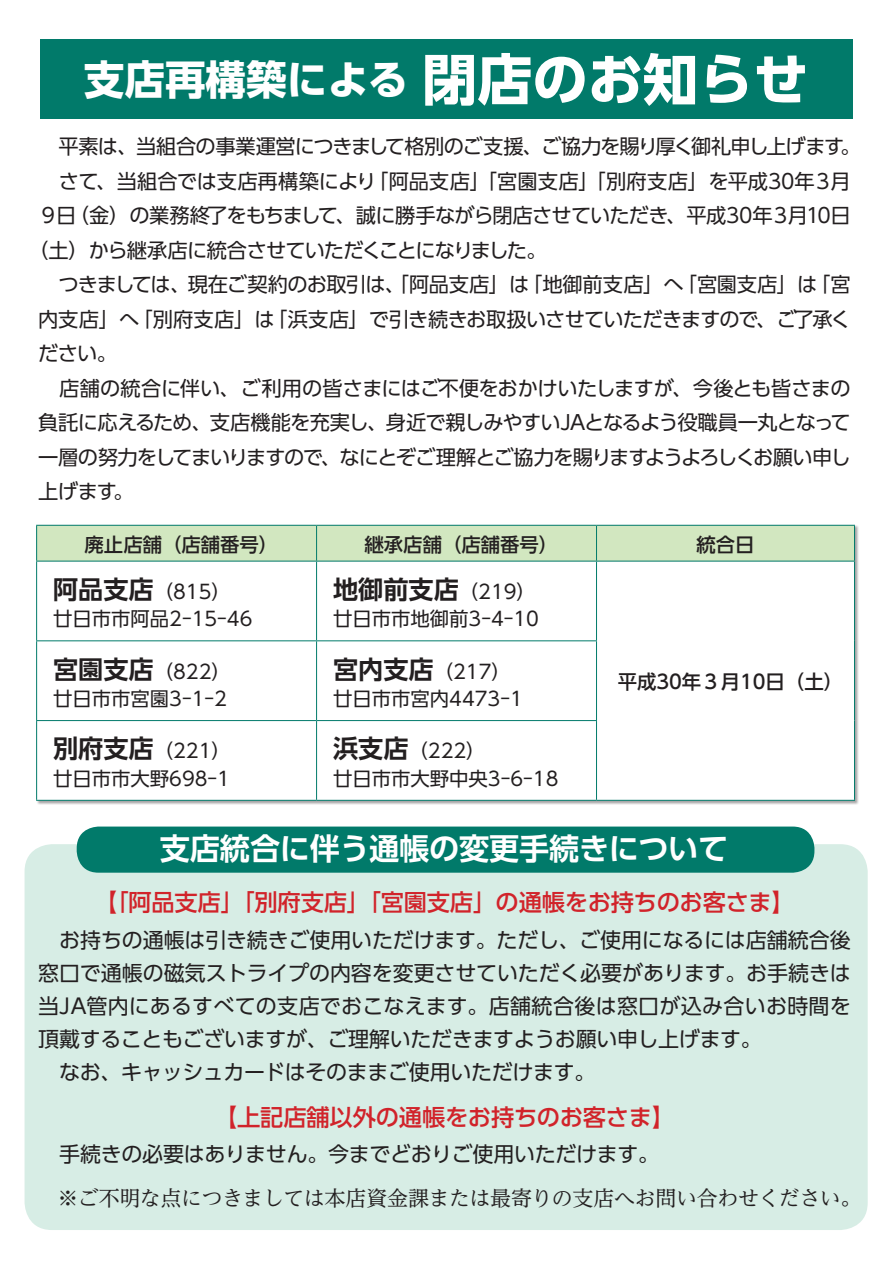
<style>
.page{position:relative;width:893px;height:1263px;background:#fff}
.page>*{position:absolute;margin:0;border:0;box-sizing:border-box;transform-origin:0 0}
.t1{font:700 55.2px "UD Shin Go Pro";color:#fff}
.t2{font:700 40.58px "UD Shin Go Pro";color:#fff}
.t3{font:700 30.22px "UD Shin Go Pro De";letter-spacing:-.01em;color:#fff}
.t4{font:700 25.2px "UD Shin Go Pro De";color:#231f20}
.t5{font:500 23.25px "UD Shin Go Pro";letter-spacing:-.01em;color:#d1232a}
.t6{font:21px/33px "UD Shin Go Pro";letter-spacing:-.01em;color:#231f20}
.t7{font:21px "UD Reimin Pro";letter-spacing:-.02em;color:#231f20}
.t8{font:20.25px/34.5px "UD Shin Go Pro";letter-spacing:-.035em;color:#231f20}
.t9{font:20.25px "UD Shin Go Pro";letter-spacing:-.06em;color:#231f20}
.t10{font:20.25px "UD Shin Go Pro";letter-spacing:-.015em;color:#231f20}
.t11{font:20.25px/34.5px "UD Shin Go Pro";letter-spacing:-.055em;color:#231f20}
.t12{font:19.35px "UD Shin Go Pro";color:#231f20}
.t13{font:500 19.35px "UD Shin Go Pro";color:#231f20}
</style>
<div class="page">
<div style="left:25px;top:844px;width:843px;height:386px;background:#d7ede5;border-radius:27px"></div>
<div style="left:40px;top:39px;width:812px;height:79px;background:#017a6a"></div>
<div style="left:37px;top:526px;width:817px;height:35px;background:#d2e7c0"></div>
<svg style="left:37px;top:562px;width:817px;height:238px"></svg>
<hr style="left:316px;top:526px;width:1px;height:35px;background:#017a6a">
<hr style="left:596px;top:526px;width:1px;height:35px;background:#017a6a">
<hr style="left:36px;top:561px;width:281px;height:1px;background:#017a6a">
<hr style="left:317px;top:561px;width:279px;height:1px;background:#017a6a">
<hr style="left:316px;top:562px;width:1px;height:78px;background:#017a6a">
<hr style="left:596px;top:561px;width:259px;height:1px;background:#017a6a">
<hr style="left:596px;top:562px;width:1px;height:78px;background:#017a6a">
<hr style="left:36px;top:640px;width:281px;height:1px;background:#017a6a">
<hr style="left:317px;top:640px;width:280px;height:1px;background:#017a6a">
<hr style="left:316px;top:641px;width:1px;height:79px;background:#017a6a">
<hr style="left:596px;top:641px;width:1px;height:79px;background:#017a6a">
<hr style="left:36px;top:720px;width:281px;height:1px;background:#017a6a">
<hr style="left:317px;top:720px;width:280px;height:1px;background:#017a6a">
<hr style="left:316px;top:721px;width:1px;height:79px;background:#017a6a">
<hr style="left:596px;top:721px;width:1px;height:79px;background:#017a6a">
<hr style="left:36px;top:525px;width:281px;height:1px;background:#017a6a">
<hr style="left:36px;top:526px;width:1px;height:35px;background:#017a6a">
<hr style="left:317px;top:525px;width:279px;height:1px;background:#017a6a">
<hr style="left:596px;top:525px;width:259px;height:1px;background:#017a6a">
<hr style="left:854px;top:526px;width:1px;height:35px;background:#017a6a">
<hr style="left:36px;top:562px;width:1px;height:78px;background:#017a6a">
<hr style="left:854px;top:562px;width:1px;height:79px;background:#017a6a">
<hr style="left:854px;top:641px;width:1px;height:79px;background:#017a6a">
<hr style="left:854px;top:720px;width:1px;height:80px;background:#017a6a">
<hr style="left:596px;top:800px;width:259px;height:1px;background:#017a6a">
<hr style="left:36px;top:641px;width:1px;height:79px;background:#017a6a">
<hr style="left:36px;top:721px;width:1px;height:79px;background:#017a6a">
<hr style="left:36px;top:800px;width:281px;height:1px;background:#017a6a">
<hr style="left:317px;top:800px;width:279px;height:1px;background:#017a6a">
<div style="left:77px;top:826px;width:737px;height:47px;background:#017a6a;border-radius:22px"></div>
<h2 class="t2" style="left:84px;top:46px;width:326px">支店再構築による</h2>
<h1 class="t1" style="left:422px;top:34px;width:388px">閉店のお知らせ</h1>
<p class="t8" style="left:368px;top:129px;width:484px;text-indent:-330px">　平素は、当組合の事業運営につきまして格別のご支援、ご協力を賜り厚く御礼申し上げます「阿品支店」「宮園支店」「別府支店」を平成30年３月</p>
<p class="t8" style="left:840px;top:129px;width:22px">。</p>
<p class="t8" style="left:69px;top:163px;width:783px;text-indent:-31px">　さて、当組合では支店再構築により<br>（金）の業務終了をもちまして、誠に勝手ながら閉店させていただき、平成30年３月10日</p>
<p class="t11" style="left:28px;top:198px;width:520px;text-indent:10px">９日<br>（土）から継承店に統合させていただくことになりました。</p>
<p class="t8" style="left:267px;top:267px;width:585px;text-indent:-229px">　つきましては、現在ご契約のお取引は、「阿品支店」は<br>「浜支店」で引き続きお取扱いさせていただきますので、ご了承く</p>
<p class="t8" style="left:522px;top:267px;width:163px">「地御前支店」へ</p>
<p class="t8" style="left:677px;top:267px;width:142px">「宮園支店」は</p>
<p class="t8" style="left:810px;top:267px;width:42px">「宮</p>
<p class="t8" style="left:132px;top:301px;width:144px">「別府支店」は</p>
<p class="t8" style="left:38px;top:301px;width:103px">内支店」へ</p>
<p class="t8" style="left:38px;top:336px;width:80px">ださい。</p>
<p class="t10" style="left:38px;top:371px;width:814px">　店舗の統合に伴い、ご利用の皆さまにはご不便をおかけいたしますが、今後とも皆さまの</p>
<p class="t8" style="left:38px;top:405px;width:814px">負託に応えるため、支店機能を充実し、身近で親しみやすいJAとなるよう役職員一丸となって</p>
<p class="t9" style="left:38px;top:441px;width:814px">一層の努力をしてまいりますので、なにとぞご理解とご協力を賜りますようよろしくお願い申し</p>
<p class="t8" style="left:114px;top:474px;width:22px">。</p>
<p class="t8" style="left:38px;top:474px;width:80px">上げます</p>
<p class="t13" style="left:85px;top:529px;width:195px">廃止店舗（店舗番号）</p>
<p class="t12" style="left:154px;top:576px;width:79px">)815(</p>
<p class="t4" style="left:53px;top:569px;width:102px">阿品支店</p>
<p class="t12" style="left:53px;top:603px;width:201px">廿日市市阿品2-15-46</p>
<p class="t4" style="left:53px;top:648px;width:102px">宮園支店</p>
<p class="t12" style="left:53px;top:683px;width:175px">廿日市市宮園3-1-2</p>
<p class="t12" style="left:154px;top:655px;width:79px">)822(</p>
<p class="t4" style="left:53px;top:728px;width:102px">別府支店</p>
<p class="t12" style="left:53px;top:763px;width:178px">廿日市市大野698-1</p>
<p class="t12" style="left:154px;top:735px;width:79px">)221(</p>
<p class="t13" style="left:365px;top:529px;width:195px">継承店舗（店舗番号）</p>
<p class="t4" style="left:333px;top:569px;width:127px">地御前支店</p>
<p class="t12" style="left:333px;top:603px;width:208px">廿日市市地御前3-4-10</p>
<p class="t12" style="left:459px;top:576px;width:79px">)219(</p>
<p class="t4" style="left:333px;top:648px;width:102px">宮内支店</p>
<p class="t12" style="left:333px;top:683px;width:191px">廿日市市宮内4473-1</p>
<p class="t12" style="left:434px;top:655px;width:79px">)217(</p>
<p class="t4" style="left:333px;top:728px;width:77px">浜支店</p>
<p class="t12" style="left:333px;top:763px;width:227px">廿日市市大野中央3-6-18</p>
<p class="t12" style="left:409px;top:735px;width:79px">)222(</p>
<p class="t13" style="left:696px;top:529px;width:60px">統合日</p>
<p class="t13" style="left:618px;top:666px;width:227px">平成30年３月10日（土(</p>
<h3 class="t3" style="left:160px;top:824px;width:570px">支店統合に伴う通帳の変更手続きについて</h3>
<p class="t5" style="left:94px;top:883px;width:702px">【「阿品支店」「別府支店」「宮園支店」の通帳をお持ちのお客さま【</p>
<p class="t6" style="left:38px;top:923px;width:814px">　お持ちの通帳は引き続きご使用いただけます。ただし、ご使用になるには店舗統合後窓口で通帳の磁気ストライプの内容を変更させていただく必要があります。お手続きは当JA管内にあるすべての支店でおこなえます。店舗統合後は窓口が込み合いお時間を頂戴することもございますが、ご理解いただきますようお願い申し上げます。<br>　なお、キャッシュカードはそのままご使用いただけます。</p>
<p class="t5" style="left:214px;top:1098px;width:462px">【上記店舗以外の通帳をお持ちのお客さま【</p>
<p class="t6" style="left:38px;top:1137px;width:622px">　手続きの必要はありません。今までどおりご使用いただけます。</p>
<p class="t7" style="left:57px;top:1181px;width:805px">※ご不明な点につきましては本店資金課または最寄りの支店へお問い合わせください。</p>
</div>
